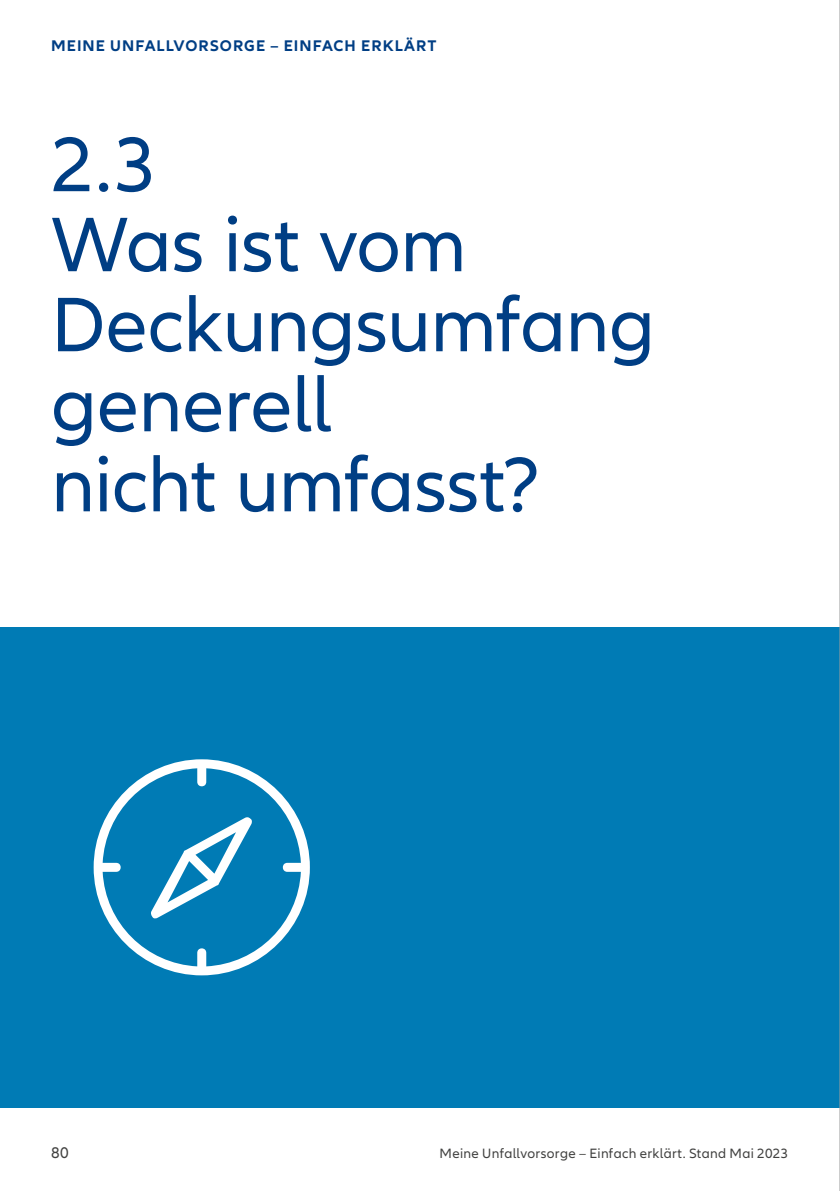
<style>
.page{position:relative;width:840px;height:1191px;background:#fff}
.page>*{position:absolute;margin:0;border:0;box-sizing:border-box;transform-origin:0 0}
.t1{font:80px/80px "Allianz Neo";letter-spacing:-.005em;color:#003e84}
.t2{font:700 16px "Allianz Neo";letter-spacing:.065em;color:#003e84}
.t3{font:16px "Allianz Neo";color:#414140}
.t4{font:14px "Allianz Neo";letter-spacing:.02em;color:#414140}
</style>
<div class="page">
<div style="left:0;top:627px;width:839px;height:480px;background:#007bb5"></div>
<svg style="left:94px;top:759px;width:216px;height:216px"></svg>
<hr style="left:839px;top:0;width:1px;height:1191px;background:#9c9d9d">
<p class="t2" style="left:51px;top:36px;width:387px">MEINE UNFALLVORSORGE – EINFACH ERKLÄRT</p>
<h1 class="t1" style="left:51px;top:127px;width:605px">2.3<br>Was ist vom<br>Deckungsumfang generell<br>nicht umfasst?</h1>
<p class="t3" style="left:51px;top:1143px;width:19px">80</p>
<p class="t4" style="left:439px;top:1145px;width:350px">Meine Unfallvorsorge – Einfach erklärt. Stand Mai 2023</p>
</div>
